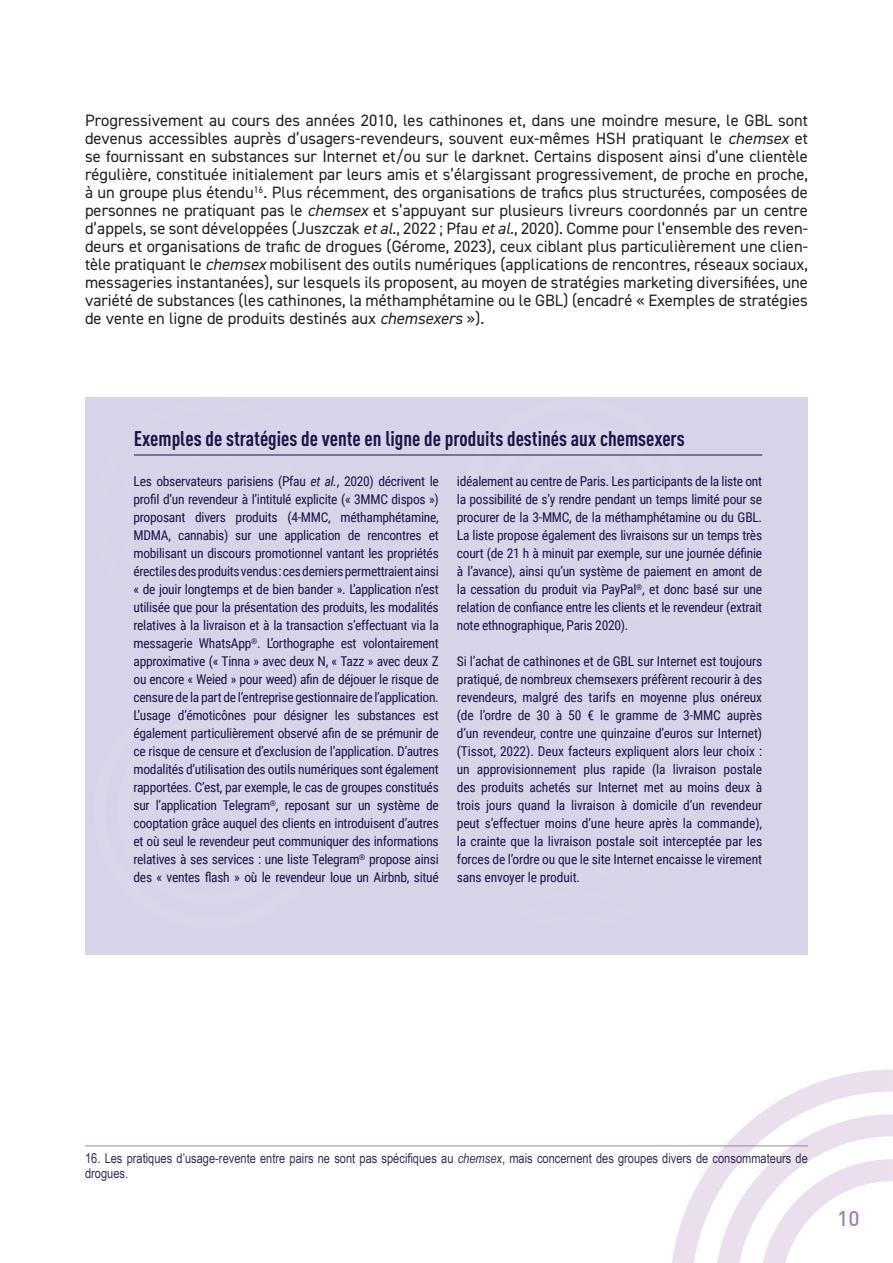
<style>
.page{position:relative;width:893px;height:1263px;background:#fff}
.page>*{position:absolute;margin:0;border:0;box-sizing:border-box;transform-origin:0 0}
.t1{font:700 condensed 21px "DIN Pro";color:#1a1546}
.t2{font:500 21px "DIN Pro";color:#a47db7}
.t3{font:16.5px/18px "DIN2014";color:#231f20;text-align:justify}
.t4{font:13.5px/18px "Roboto Condensed";letter-spacing:-.02em;color:#1a1546;text-align:justify}
.t5{font:13.5px/15px "Arial Narrow";color:#332d56}
.s1{font-style:italic}
</style>
<div class="page">
<svg style="left:670px;top:1069px;width:223px;height:194px"></svg>
<hr style="left:85px;top:1145px;width:723px;height:1px;background:#a47db7">
<div style="left:85px;top:397px;width:723px;height:558px;background:#d7d3e8"></div>
<svg style="left:134px;top:454px;width:172px;height:1px"></svg>
<svg style="left:482px;top:454px;width:188px;height:1px"></svg>
<hr style="left:134px;top:455px;width:628px;height:1px;background:#1a1546">
<p class="t3" style="left:85px;top:111px;width:724px">Progressivement au cours des années 2010, les cathinones et, dans une moindre mesure, le GBL sont devenus accessibles auprès d’usagers-revendeurs, souvent eux-mêmes HSH pratiquant le <span class="s1">chemsex</span> et se fournissant en substances sur Internet et/ou sur le darknet. Certains disposent ainsi d’une clientèle régulière, constituée initialement par leurs amis et s’élargissant progressivement, de proche en proche, à un groupe plus étendu<sup>16</sup>. Plus récemment, des organisations de trafics plus structurées, composées de personnes ne pratiquant pas le <span class="s1">chemsex</span> et s’appuyant sur plusieurs livreurs coordonnés par un centre d’appels, se sont développées (Juszczak <span class="s1">et al.</span>, 2022 ; Pfau <span class="s1">et al.</span>, 2020). Comme pour l’ensemble des reven&shy;deurs et organisations de trafic de drogues (Gérome, 2023), ceux ciblant plus particulièrement une clien&shy;tèle pratiquant le <span class="s1">chemsex</span> mobilisent des outils numériques (applications de rencontres, réseaux sociaux, messageries instantanées), sur lesquels ils proposent, au moyen de stratégies marketing diversifiées, une variété de substances (les cathinones, la méthamphétamine ou le GBL) (encadré « Exemples de stratégies de vente en ligne de produits destinés aux <span class="s1">chemsexers</span> »).</p>
<h1 class="t1" style="left:134px;top:423px;width:552px">Exemples de stratégies de vente en ligne de produits destinés aux chemsexers</h1>
<p class="t4" style="left:134px;top:472px;width:307px">Les observateurs parisiens (Pfau <span class="s1">et al.</span>, 2020) décrivent le profil d’un revendeur à l’intitulé explicite (« 3MMC dispos ») proposant divers produits (4-MMC, méthamphétamine, MDMA, cannabis) sur une application de rencontres et mobilisant un discours promotionnel vantant les propriétés érectiles des produits vendus : ces derniers permettraient ainsi « de jouir longtemps et de bien bander ». L’application n’est utilisée que pour la présentation des produits, les modalités relatives à la livraison et à la transaction s’effectuant via la messagerie WhatsApp<sup>®</sup>. L’orthographe est volontairement approximative (« Tinna » avec deux N, « Tazz » avec deux Z ou encore « Weied » pour weed) afin de déjouer le risque de censure de la part de l’entreprise gestionnaire de l’application.<br>L’usage d’émoticônes pour désigner les substances est également particulièrement observé afin de se prémunir de ce risque de censure et d’exclusion de l’application. D’autres modalités d’utilisation des outils numériques sont également rapportées. C’est, par exemple, le cas de groupes constitués sur l’application Telegram<sup>®</sup>, reposant sur un système de cooptation grâce auquel des clients en introduisent d’autres et où seul le revendeur peut communiquer des informations relatives à ses services : une liste Telegram<sup>®</sup> propose ainsi des « ventes flash » où le revendeur loue un Airbnb, situé</p>
<p class="t4" style="left:457px;top:472px;width:307px">idéalement au centre de Paris. Les participants de la liste ont la possibilité de s’y rendre pendant un temps limité pour se procurer de la 3-MMC, de la méthamphétamine ou du GBL.<br>La liste propose également des livraisons sur un temps très court (de 21 h à minuit par exemple, sur une journée définie à l’avance), ainsi qu’un système de paiement en amont de la cessation du produit via PayPal<sup>®</sup>, et donc basé sur une relation de confiance entre les clients et le revendeur (extrait note ethnographique, Paris 2020).</p>
<p class="t4" style="left:457px;top:652px;width:307px">Si l’achat de cathinones et de GBL sur Internet est toujours pratiqué, de nombreux chemsexers préfèrent recourir à des revendeurs, malgré des tarifs en moyenne plus onéreux (de l’ordre de 30 à 50 € le gramme de 3-MMC auprès d’un revendeur, contre une quinzaine d’euros sur Internet) (Tissot, 2022). Deux facteurs expliquent alors leur choix : un approvisionnement plus rapide (la livraison postale des produits achetés sur Internet met au moins deux à trois jours quand la livraison à domicile d’un revendeur peut s’effectuer moins d’une heure après la commande), la crainte que la livraison postale soit interceptée par les forces de l’ordre ou que le site Internet encaisse le virement sans envoyer le produit.</p>
<p class="t5" style="left:85px;top:1150px;width:724px">16. Les pratiques d’usage-revente entre pairs ne sont pas spécifiques au <span class="s1">chemsex</span>, mais concernent des groupes divers de consommateurs de drogues.</p>
<h1 class="t2" style="left:837px;top:1201px;width:24px">10</h1>
</div>
